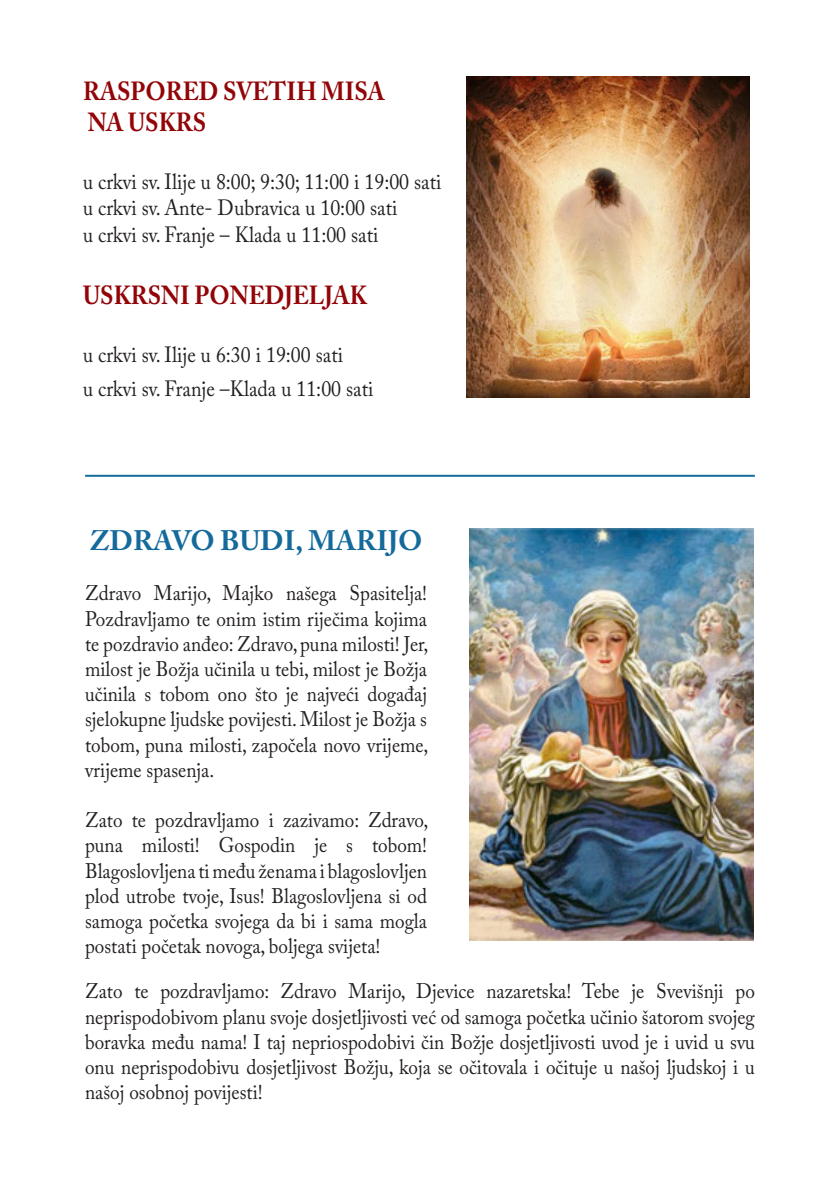
<style>
.page{position:relative;width:840px;height:1191px;background:#fff}
.page>*{position:absolute;margin:0;border:0;box-sizing:border-box;transform-origin:0 0}
.t1{font:700 28px "Adobe Caslon Pro";color:#146a9b}
.t2{font:700 26px "Adobe Caslon Pro";color:#920407;scale:.9 1}
.t3{font:22px "Adobe Caslon Pro";color:#231f20;scale:.9 1}
.t4{font:21px/25.2px "Adobe Caslon Pro";color:#231f20;text-align:justify;scale:.91 1}
</style>
<div class="page">
<img style="left:469px;top:528px;width:283px;height:412px">
<hr style="left:85px;top:475px;width:669px;height:2px;background:#146a9b">
<img style="left:466px;top:76px;width:282px;height:321px">
<p class="t2" style="left:83px;top:76px;width:336px">RASPORED SVETIH MISA</p>
<p class="t2" style="left:88px;top:107px;width:133px">NA USKRS</p>
<p class="t3" style="left:83px;top:168px;width:399px">u crkvi sv. Ilije u 8:00; 9:30; 11:00 i 19:00 sati</p>
<p class="t3" style="left:83px;top:195px;width:350px">u crkvi sv. Ante- Dubravica u 10:00 sati</p>
<p class="t3" style="left:83px;top:221px;width:329px">u crkvi sv. Franje – Klada u 11:00 sati</p>
<p class="t2" style="left:83px;top:280px;width:317px">USKRSNI PONEDJELJAK</p>
<p class="t3" style="left:83px;top:341px;width:290px">u crkvi sv. Ilije u 6:30 i 19:00 sati</p>
<p class="t3" style="left:83px;top:375px;width:324px">u crkvi sv. Franje –Klada u 11:00 sati</p>
<p class="t1" style="left:90px;top:524px;width:334px">ZDRAVO BUDI, MARIJO</p>
<p class="t4" style="left:85px;top:580px;width:378px">Zdravo Marijo, Majko našega Spasitelja!<br>Pozdravljamo te onim istim riječima kojima te pozdravio anđeo: Zdravo, puna milosti! Jer, milost je Božja učinila u tebi, milost je Božja učinila s tobom ono što je najveći događaj sjelokupne ljudske povijesti. Milost je Božja s tobom, puna milosti, započela novo vrijeme, vrijeme spasenja.</p>
<p class="t4" style="left:85px;top:807px;width:378px">Zato te pozdravljamo i zazivamo: Zdravo, puna milosti! Gospodin je s tobom!<br>Blagoslovljena ti među ženama i blagoslovljen plod utrobe tvoje, Isus! Blagoslovljena si od samoga početka svojega da bi i sama mogla postati početak novoga, boljega svijeta!</p>
<p class="t4" style="left:85px;top:978px;width:737px">Zato te pozdravljamo: Zdravo Marijo, Djevice nazaretska! Tebe je Svevišnji po neprispodobivom planu svoje dosjetljivosti već od samoga početka učinio šatorom svojeg boravka među nama! I taj nepriospodobivi čin Božje dosjetljivosti uvod je i uvid u svu onu neprispodobivu dosjetljivost Božju, koja se očitovala i očituje u našoj ljudskoj i u našoj osobnoj povijesti!</p>
</div>
